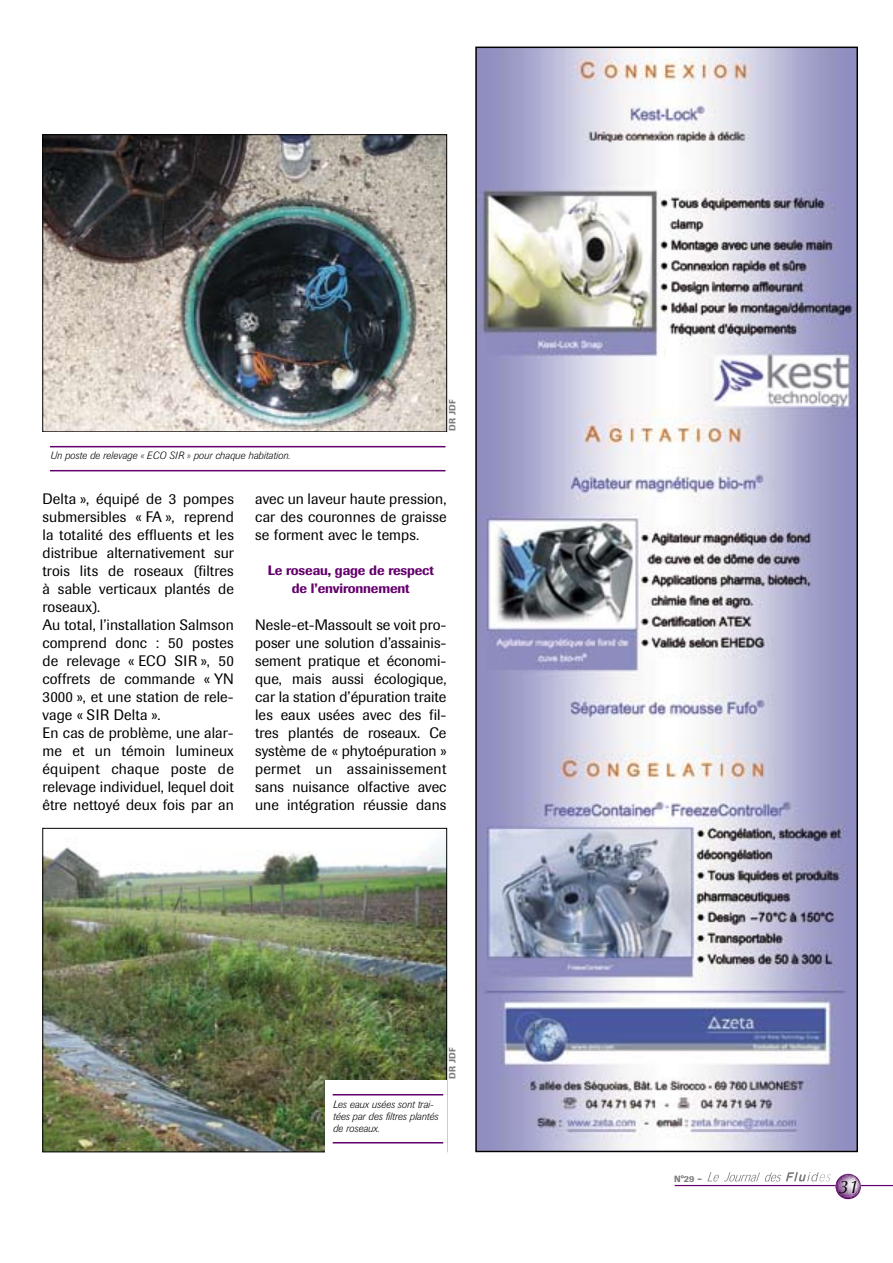
<style>
.page{position:relative;width:893px;height:1263px;background:#fff}
.page>*{position:absolute;margin:0;border:0;box-sizing:border-box;transform-origin:0 0}
.t1{font:italic 18px "Optima";color:#000}
.t2{font:15px/18px "Imago";letter-spacing:.005em;color:#000;text-align:justify}
.t3{font:500 13.5px/18px "Imago";letter-spacing:-.01em;color:#64006d;text-align:center}
.t4{font:italic 300 10.5px/12px "Imago";color:#000}
.t5{font:500 9px "Imago";letter-spacing:.02em;color:#7c7c7c}
.s1{font-size:10.5px}
</style>
<div class="page">
<hr style="left:675px;top:1185px;width:218px;height:1px;background:#64006d">
<svg style="left:707px;top:1172px;width:154px;height:27px"></svg>
<img style="left:478px;top:50px;width:377px;height:1099px">
<div style="left:475px;top:47px;width:383px;height:1105px;border:2px solid #000"></div>
<img style="left:45px;top:136px;width:400px;height:294px">
<div style="left:43px;top:134px;width:404px;height:298px;border:1px solid #000"></div>
<img style="left:45px;top:838px;width:400px;height:312px">
<hr style="left:50px;top:446px;width:395px;height:1px;background:#64006d">
<hr style="left:50px;top:470px;width:395px;height:1px;background:#64006d">
<div style="left:325px;top:1080px;width:122px;height:72px;background:#fff"></div>
<hr style="left:333px;top:1094px;width:110px;height:1px;background:#64006d">
<hr style="left:333px;top:1142px;width:110px;height:1px;background:#64006d">
<p class="t4" style="left:50px;top:450px;width:242px">Un poste de relevage « ECO SIR » pour chaque habitation.</p>
<p class="t5" style="left:447px;top:431px;width:33px;rotate:-90deg">DR JDF</p>
<p class="t2" style="left:42px;top:490px;width:193px;text-align:left">Delta », équipé de 3 pompes submersibles « FA », reprend la totalité des effluents et les distribue alternativement sur trois lits de roseaux (filtres à sable verticaux plantés de roseaux).<br>Au total, l’installation Salmson comprend donc : 50 postes de relevage « ECO SIR », 50 coffrets de commande « YN<br>3000 », et une station de rele&shy;vage « SIR Delta ».<br>En cas de problème, une alar&shy;me et un témoin lumineux équipent chaque poste de relevage individuel, lequel doit être nettoyé deux fois par an</p>
<p class="t2" style="left:255px;top:490px;width:193px">avec un laveur haute pression, car des couronnes de graisse se forment avec le temps.</p>
<p class="t3" style="left:268px;top:561px;width:168px">Le roseau, gage de respect de l’environnement</p>
<p class="t2" style="left:255px;top:616px;width:193px">Nesle-et-Massoult se voit pro&shy;poser une solution d’assainis&shy;sement pratique et économi&shy;que, mais aussi écologique, car la station d’épuration traite les eaux usées avec des fil&shy;tres plantés de roseaux. Ce système de « phytoépuration » permet un assainissement sans nuisance olfactive avec une intégration réussie dans</p>
<p class="t4" style="left:333px;top:1098px;width:107px">Les eaux usées sont trai&shy;tées par des filtres plantés de roseaux.</p>
<p class="t5" style="left:447px;top:1079px;width:33px;rotate:-90deg">DR JDF</p>
<p class="t5" style="left:674px;top:1174px;width:29px">N°29 <span class="s1">-</span></p>
<p class="t1" style="left:838px;top:1176px;width:16px">31</p>
</div>
